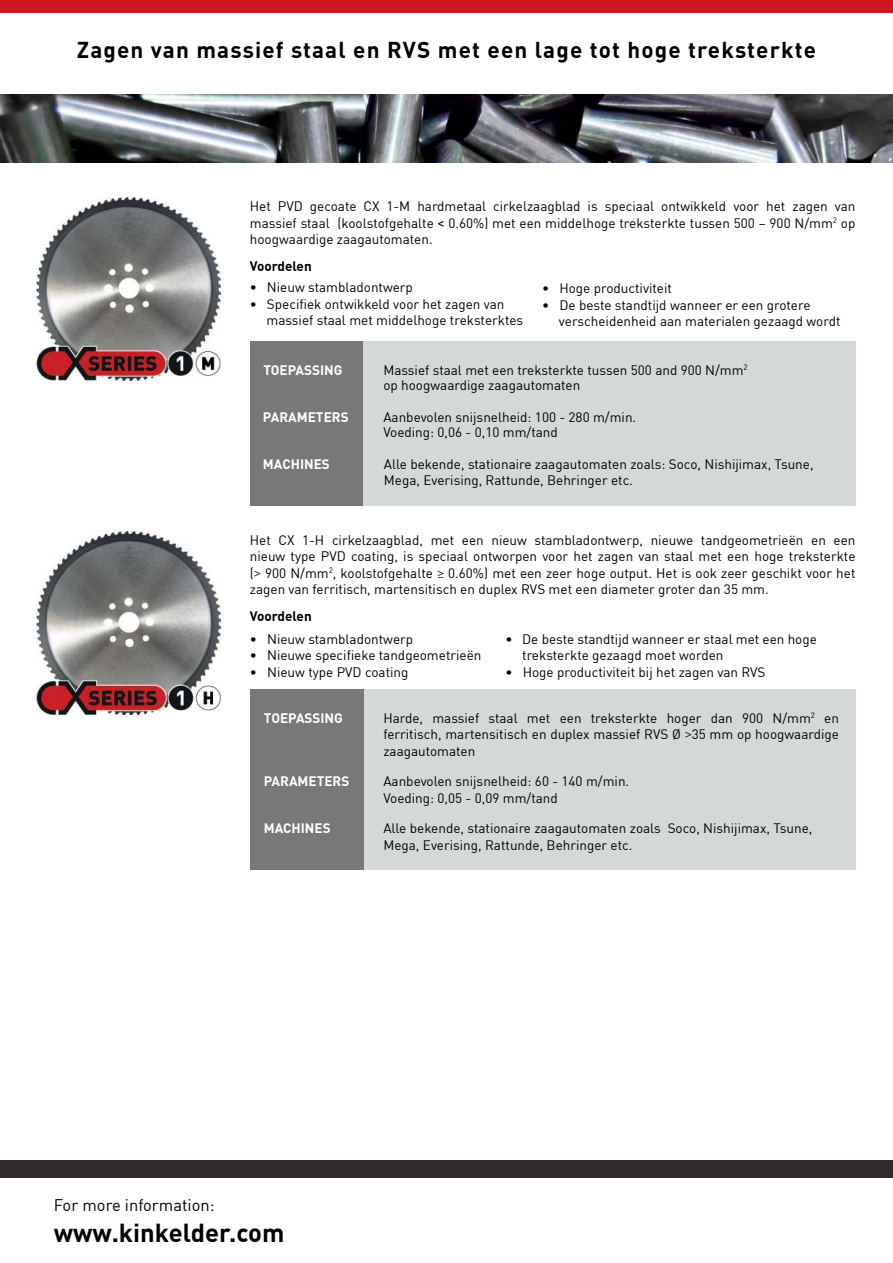
<style>
.page{position:relative;width:893px;height:1263px;background:#fff}
.page>*{position:absolute;margin:0;border:0;box-sizing:border-box;transform-origin:0 0}
.t1{font:700 25.5px "DIN Pro";color:#000}
.t2{font:700 22.5px "DIN Pro";letter-spacing:.05em;color:#000}
.t3{font:16.5px "DIN";color:#000}
.t4{font:13.5px/16.5px "DIN";color:#000}
.t5{font:700 13.5px "DIN Pro";color:#fff}
.t6{font:700 13.5px "DIN Pro";color:#000}
.s1{font-family:"Roboto"}
.s2{font-family:"Roboto";font-weight:300}
</style>
<div class="page">
<div style="left:0;top:1160px;width:893px;height:17px;background:#302a2b"></div>
<div style="left:0;top:0;width:893px;height:12px;background:#cd171e"></div>
<div style="left:251px;top:689px;width:604px;height:181px;background:#d4d8d9"></div>
<div style="left:250px;top:341px;width:605px;height:164px;background:#d4d8d9"></div>
<div style="left:250px;top:689px;width:113px;height:181px;background:#76787a"></div>
<div style="left:250px;top:341px;width:112px;height:164px;background:#76787a"></div>
<img style="left:0;top:95px;width:893px;height:68px">
<img style="left:37px;top:198px;width:183px;height:182px">
<img style="left:36px;top:531px;width:184px;height:183px">
<h2 class="t2" style="left:77px;top:35px;width:741px">Zagen van massief staal en RVS met een lage tot hoge treksterkte</h2>
<p class="t4" style="left:250px;top:198px;width:607px;text-align:justify">Het PVD gecoate CX 1-M hardmetaal cirkelzaagblad is speciaal ontwikkeld voor het zagen van massief staal (koolstofgehalte <span class="s1">&lt;</span> 0.60%) met een middelhoge treksterkte tussen 500 – 900 N/mm<sup>2</sup> op hoogwaardige zaagautomaten.</p>
<p class="t6" style="left:250px;top:257px;width:63px">Voordelen</p>
<p class="t4" style="left:250px;top:279px;width:165px">• Nieuw stambladontwerp</p>
<p class="t4" style="left:266px;top:295px;width:258px;text-indent:-17px">• Specifiek ontwikkeld voor het zagen van massief staal met middelhoge treksterktes</p>
<p class="t4" style="left:542px;top:280px;width:131px">• Hoge productiviteit</p>
<p class="t4" style="left:559px;top:296px;width:283px;text-indent:-17px">• De beste standtijd wanneer er een grotere verscheidenheid aan materialen gezaagd wordt</p>
<p class="t5" style="left:263px;top:361px;width:80px">TOEPASSING</p>
<p class="t4" style="left:383px;top:362px;width:366px;line-height:15px">Massief staal met een treksterkte tussen 500 and 900 N/mm<sup>2 </sup>op hoogwaardige zaagautomaten</p>
<p class="t5" style="left:263px;top:408px;width:87px">PARAMETERS</p>
<p class="t4" style="left:383px;top:409px;width:254px;line-height:15px">Aanbevolen snijsnelheid: 100 - 280 m/min.<br>Voeding: 0,06 - 0,10 mm/tand</p>
<p class="t5" style="left:263px;top:455px;width:68px">MACHINES</p>
<p class="t4" style="left:384px;top:455px;width:431px">Alle bekende, stationaire zaagautomaten zoals: Soco, Nishijimax, Tsune,<br>Mega, Everising, Rattunde, Behringer etc.</p>
<p class="t4" style="left:250px;top:531px;width:607px;text-align:justify">Het CX 1-H cirkelzaagblad, met een nieuw stambladontwerp, nieuwe tandgeometrieën en een nieuw type PVD coating, is speciaal ontworpen voor het zagen van staal met een hoge treksterkte (<span class="s2">&gt;</span> 900 N/mm<sup>2</sup>, koolstofgehalte <span class="s2">≥</span> 0.60%) met een zeer hoge output. Het is ook zeer geschikt voor het zagen van ferritisch, martensitisch en duplex RVS met een diameter groter dan 35 mm.</p>
<p class="t6" style="left:250px;top:607px;width:63px">Voordelen</p>
<p class="t4" style="left:250px;top:630px;width:165px">• Nieuw stambladontwerp</p>
<p class="t4" style="left:250px;top:647px;width:233px">• Nieuwe specifieke tandgeometrieën</p>
<p class="t4" style="left:250px;top:663px;width:160px">• Nieuw type PVD coating</p>
<p class="t4" style="left:522px;top:630px;width:296px;text-indent:-17px">• De beste standtijd wanneer er staal met een hoge treksterkte gezaagd moet worden</p>
<p class="t4" style="left:505px;top:663px;width:262px">• Hoge productiviteit bij het zagen van RVS</p>
<p class="t5" style="left:264px;top:709px;width:80px">TOEPASSING</p>
<p class="t4" style="left:383px;top:709px;width:457px;text-align:justify">Harde, massief staal met een treksterkte hoger dan 900 N/mm<sup>2</sup> en ferritisch, martensitisch en duplex massief RVS Ø <span class="s2">&gt;</span>35 mm op hoogwaardige zaagautomaten</p>
<p class="t5" style="left:264px;top:773px;width:87px">PARAMETERS</p>
<p class="t4" style="left:383px;top:773px;width:247px">Aanbevolen snijsnelheid: 60 - 140 m/min.<br>Voeding: 0,05 - 0,09 mm/tand</p>
<p class="t5" style="left:264px;top:819px;width:68px">MACHINES</p>
<p class="t4" style="left:383px;top:820px;width:431px">Alle bekende, stationaire zaagautomaten zoals Soco, Nishijimax, Tsune,<br>Mega, Everising, Rattunde, Behringer etc.</p>
<p class="t3" style="left:54px;top:1195px;width:162px">For more information:</p>
<h1 class="t1" style="left:54px;top:1223px;width:232px">www.kinkelder.com</h1>
</div>
